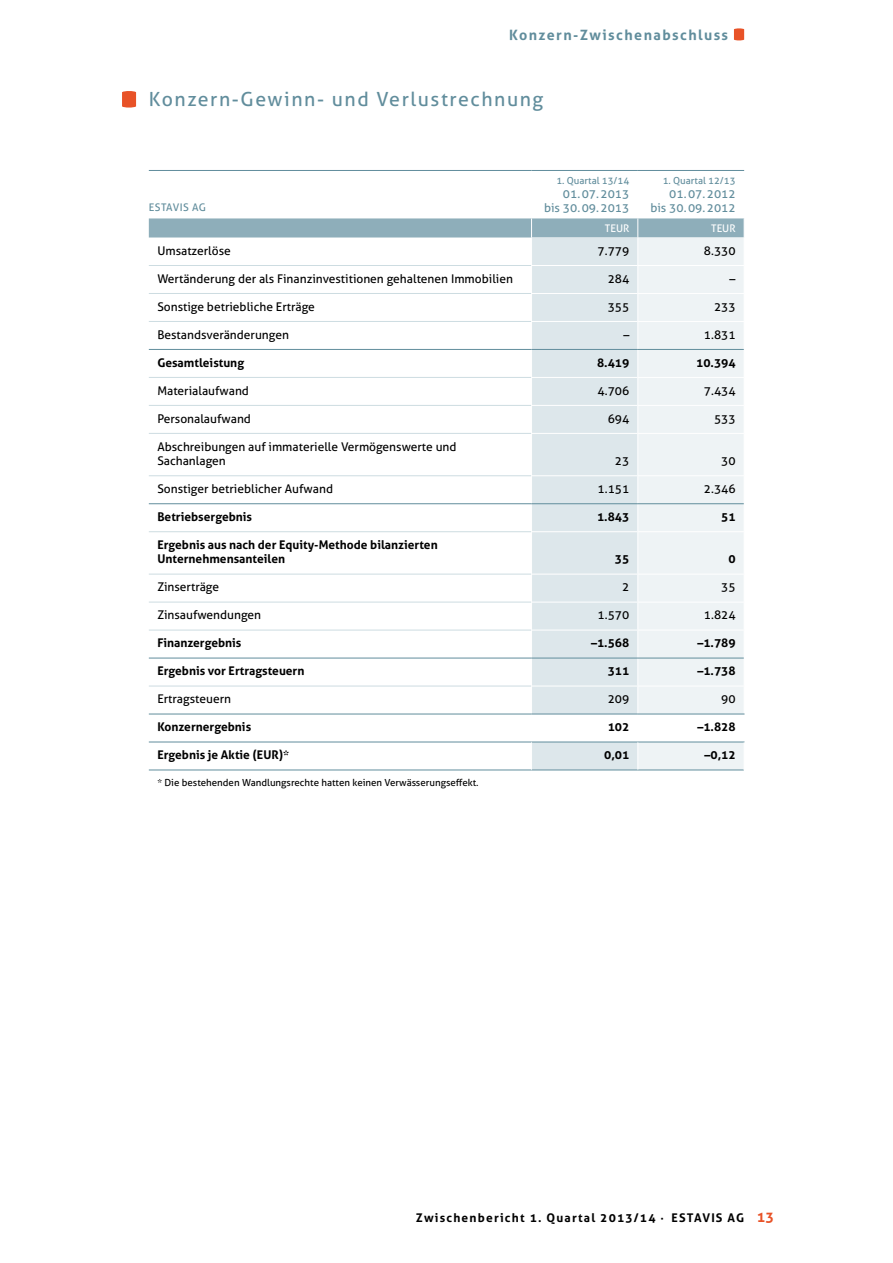
<style>
.page{position:relative;width:893px;height:1263px;background:#fff}
.page>*{position:absolute;margin:0;border:0;box-sizing:border-box;transform-origin:0 0}
.t1{font:19.5px "Aller";letter-spacing:.08em;color:#618d9c}
.t2{font:700 14.25px "Aller";letter-spacing:.1em;color:#618d9c}
.t3{font:12px/14.4px "Aller";color:#000}
.t4{font:700 12px/14.4px "Aller";color:#000}
.t5{font:12px/14.4px "Aller";color:#618d9c;text-align:right}
.t6{font:700 12px "Aller";letter-spacing:.1em;color:#000}
.t7{font:10.5px "Aller";letter-spacing:.04em;color:#618d9c}
.t8{font:10.5px "Aller";color:#fff}
.t9{font:9.75px "Aller";color:#000}
.t10{font:9.75px "Aller";color:#618d9c}
.s1{font-size:14.25px;color:#e85227}
</style>
<div class="page">
<svg style="left:734px;top:28px;width:10px;height:13px"></svg>
<svg style="left:149px;top:476px;width:382px;height:294px"></svg>
<svg style="left:531px;top:434px;width:107px;height:336px;background:#dfe8ec"></svg>
<svg style="left:638px;top:434px;width:106px;height:336px;background:#eef3f5"></svg>
<hr style="left:149px;top:170px;width:382px;height:1px;background:#618d9c">
<hr style="left:531px;top:170px;width:107px;height:1px;background:#618d9c">
<hr style="left:638px;top:170px;width:106px;height:1px;background:#618d9c">
<hr style="left:149px;top:433px;width:382px;height:1px;background:#cddce1">
<hr style="left:149px;top:475px;width:382px;height:1px;background:#cddce1">
<hr style="left:531px;top:434px;width:1px;height:41px;background:#fff">
<hr style="left:637px;top:434px;width:1px;height:41px;background:#fff">
<hr style="left:531px;top:475px;width:107px;height:1px;background:#fff">
<hr style="left:638px;top:475px;width:106px;height:1px;background:#fff">
<hr style="left:149px;top:531px;width:382px;height:1px;background:#cddce1">
<hr style="left:149px;top:574px;width:382px;height:1px;background:#cddce1">
<hr style="left:149px;top:602px;width:382px;height:1px;background:#cddce1">
<hr style="left:149px;top:630px;width:382px;height:1px;background:#cddce1">
<svg style="left:531px;top:476px;width:1px;height:55px"></svg>
<svg style="left:637px;top:476px;width:1px;height:55px"></svg>
<hr style="left:531px;top:531px;width:107px;height:1px;background:#fff">
<hr style="left:531px;top:532px;width:1px;height:42px;background:#fff">
<hr style="left:638px;top:531px;width:106px;height:1px;background:#fff">
<hr style="left:637px;top:532px;width:1px;height:42px;background:#fff">
<hr style="left:531px;top:574px;width:107px;height:1px;background:#fff">
<hr style="left:638px;top:574px;width:106px;height:1px;background:#fff">
<hr style="left:531px;top:602px;width:107px;height:1px;background:#fff">
<hr style="left:638px;top:602px;width:106px;height:1px;background:#fff">
<hr style="left:531px;top:630px;width:107px;height:1px;background:#fff">
<hr style="left:638px;top:630px;width:106px;height:1px;background:#fff">
<hr style="left:149px;top:686px;width:382px;height:1px;background:#cddce1">
<hr style="left:531px;top:686px;width:107px;height:1px;background:#fff">
<svg style="left:531px;top:575px;width:1px;height:139px"></svg>
<hr style="left:638px;top:686px;width:106px;height:1px;background:#fff">
<svg style="left:637px;top:575px;width:1px;height:139px"></svg>
<hr style="left:149px;top:714px;width:382px;height:1px;background:#618d9c">
<hr style="left:531px;top:714px;width:107px;height:1px;background:#618d9c">
<hr style="left:638px;top:714px;width:106px;height:1px;background:#618d9c">
<hr style="left:149px;top:658px;width:382px;height:1px;background:#618d9c">
<hr style="left:531px;top:658px;width:107px;height:1px;background:#618d9c">
<hr style="left:638px;top:658px;width:106px;height:1px;background:#618d9c">
<hr style="left:149px;top:503px;width:382px;height:1px;background:#618d9c">
<hr style="left:531px;top:503px;width:107px;height:1px;background:#618d9c">
<hr style="left:638px;top:503px;width:106px;height:1px;background:#618d9c">
<svg style="left:149px;top:218px;width:595px;height:215px"></svg>
<hr style="left:149px;top:742px;width:382px;height:1px;background:#618d9c">
<hr style="left:531px;top:742px;width:107px;height:1px;background:#618d9c">
<hr style="left:638px;top:742px;width:106px;height:1px;background:#618d9c">
<hr style="left:149px;top:770px;width:382px;height:1px;background:#618d9c">
<hr style="left:531px;top:770px;width:107px;height:1px;background:#618d9c">
<hr style="left:638px;top:770px;width:106px;height:1px;background:#618d9c">
<svg style="left:531px;top:742px;width:1px;height:28px"></svg>
<svg style="left:637px;top:742px;width:1px;height:28px"></svg>
<svg style="left:122px;top:91px;width:14px;height:17px"></svg>
<p class="t2" style="left:509px;top:26px;width:220px">Konzern-Zwischenabschluss</p>
<h1 class="t1" style="left:149px;top:88px;width:396px">Konzern-Gewinn- und Verlustrechnung</h1>
<p class="t7" style="left:149px;top:200px;width:59px">ESTAVIS AG</p>
<p class="t10" style="left:556px;top:174px;width:74px">1. Quartal 13/14</p>
<p class="t5" style="left:544px;top:187px;width:87px">01.07.2013 bis 30.09.2013</p>
<p class="t10" style="left:663px;top:174px;width:74px">1. Quartal 12/13</p>
<p class="t5" style="left:650px;top:187px;width:87px">01.07.2012 bis 30.09.2012</p>
<p class="t8" style="left:605px;top:221px;width:26px">TEUR</p>
<p class="t8" style="left:711px;top:221px;width:26px">TEUR</p>
<p class="t3" style="left:157px;top:243px;width:75px">Umsatzerlöse</p>
<p class="t3" style="left:598px;top:243px;width:33px">7.779</p>
<p class="t3" style="left:704px;top:243px;width:33px">8.330</p>
<p class="t3" style="left:157px;top:271px;width:357px">Wertänderung der als Finanzinvestitionen gehaltenen Immobilien</p>
<p class="t3" style="left:608px;top:271px;width:23px">284</p>
<p class="t3" style="left:730px;top:271px;width:7px">–</p>
<p class="t3" style="left:157px;top:299px;width:159px">Sonstige betriebliche Erträge</p>
<p class="t3" style="left:608px;top:299px;width:23px">355</p>
<p class="t3" style="left:714px;top:299px;width:23px">233</p>
<p class="t3" style="left:157px;top:327px;width:133px">Bestandsveränderungen</p>
<p class="t3" style="left:623px;top:327px;width:7px">–</p>
<p class="t3" style="left:704px;top:327px;width:33px">1.831</p>
<p class="t4" style="left:157px;top:355px;width:88px">Gesamtleistung</p>
<p class="t4" style="left:597px;top:355px;width:34px">8.419</p>
<p class="t4" style="left:696px;top:355px;width:41px">10.394</p>
<p class="t3" style="left:157px;top:383px;width:93px">Materialaufwand</p>
<p class="t3" style="left:598px;top:383px;width:33px">4.706</p>
<p class="t3" style="left:704px;top:383px;width:33px">7.434</p>
<p class="t3" style="left:157px;top:411px;width:95px">Personalaufwand</p>
<p class="t3" style="left:608px;top:411px;width:23px">694</p>
<p class="t3" style="left:714px;top:411px;width:23px">533</p>
<p class="t3" style="left:157px;top:439px;width:301px">Abschreibungen auf immaterielle Vermögenswerte und<br>Sachanlagen</p>
<p class="t3" style="left:615px;top:454px;width:16px">23</p>
<p class="t3" style="left:721px;top:454px;width:16px">30</p>
<p class="t3" style="left:157px;top:482px;width:177px">Sonstiger betrieblicher Aufwand</p>
<p class="t3" style="left:598px;top:482px;width:33px">1.151</p>
<p class="t3" style="left:704px;top:482px;width:33px">2.346</p>
<p class="t4" style="left:157px;top:509px;width:96px">Betriebsergebnis</p>
<p class="t4" style="left:597px;top:509px;width:34px">1.843</p>
<p class="t4" style="left:721px;top:509px;width:16px">51</p>
<p class="t4" style="left:157px;top:537px;width:282px">Ergebnis aus nach der Equity-Methode bilanzierten<br>Unternehmensanteilen</p>
<p class="t4" style="left:615px;top:552px;width:16px">35</p>
<p class="t4" style="left:728px;top:552px;width:9px">0</p>
<p class="t3" style="left:157px;top:580px;width:63px">Zinserträge</p>
<p class="t3" style="left:622px;top:580px;width:9px">2</p>
<p class="t3" style="left:721px;top:580px;width:16px">35</p>
<p class="t3" style="left:157px;top:608px;width:105px">Zinsaufwendungen</p>
<p class="t3" style="left:598px;top:608px;width:33px">1.570</p>
<p class="t3" style="left:704px;top:608px;width:33px">1.824</p>
<p class="t4" style="left:157px;top:636px;width:86px">Finanzergebnis</p>
<p class="t4" style="left:591px;top:636px;width:40px">–1.568</p>
<p class="t4" style="left:697px;top:636px;width:40px">–1.789</p>
<p class="t4" style="left:157px;top:664px;width:149px">Ergebnis vor Ertragsteuern</p>
<p class="t4" style="left:608px;top:664px;width:23px">311</p>
<p class="t4" style="left:697px;top:664px;width:40px">–1.738</p>
<p class="t3" style="left:157px;top:692px;width:75px">Ertragsteuern</p>
<p class="t3" style="left:608px;top:692px;width:23px">209</p>
<p class="t3" style="left:721px;top:692px;width:16px">90</p>
<p class="t4" style="left:157px;top:720px;width:95px">Konzernergebnis</p>
<p class="t4" style="left:608px;top:720px;width:23px">102</p>
<p class="t4" style="left:697px;top:720px;width:40px">–1.828</p>
<p class="t4" style="left:157px;top:748px;width:133px">Ergebnis je Aktie (EUR)*</p>
<p class="t4" style="left:604px;top:748px;width:27px">0,01</p>
<p class="t4" style="left:704px;top:748px;width:33px">–0,12</p>
<p class="t9" style="left:157px;top:776px;width:323px">* Die bestehenden Wandlungsrechte hatten keinen Verwässerungseffekt.</p>
<p class="t6" style="left:416px;top:1211px;width:360px">Zwischenbericht 1. Quartal 2013/14 · ESTAVIS AG <span class="s1">13</span></p>
</div>
